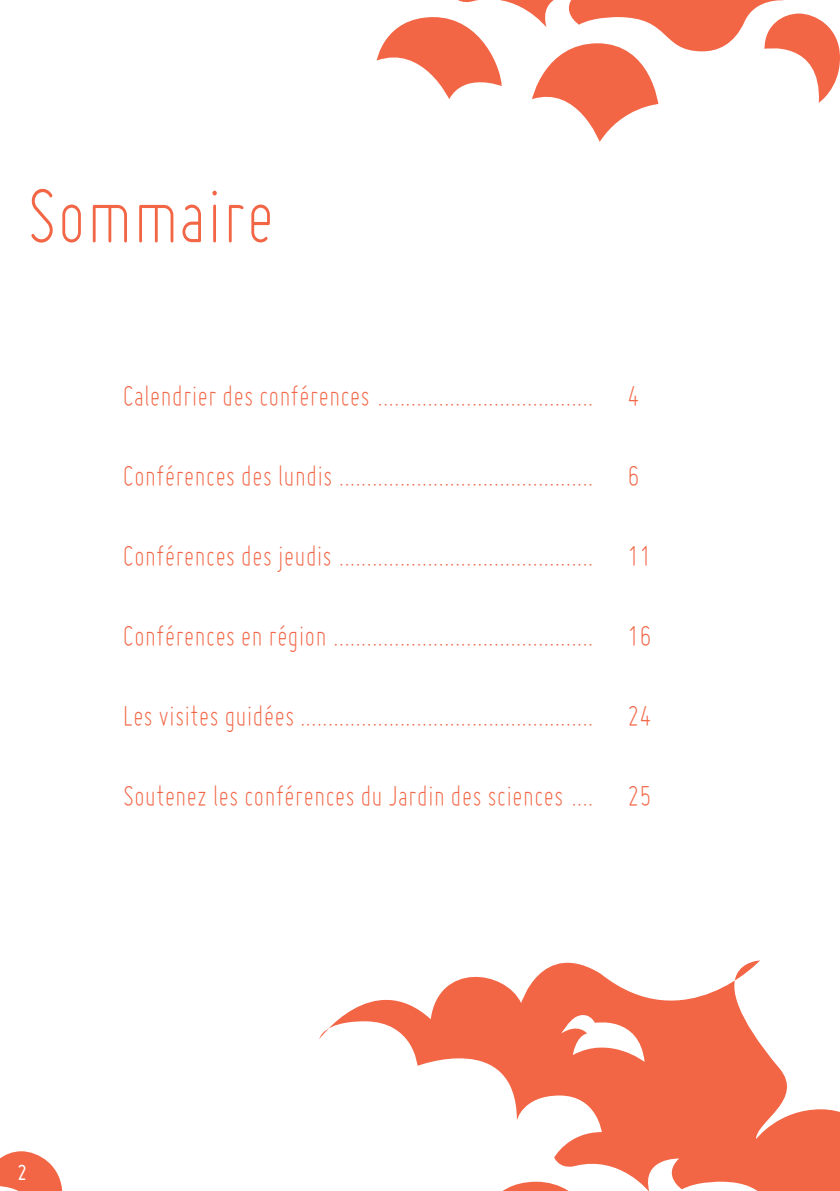
<style>
.page{position:relative;width:840px;height:1191px;background:#fff}
.page>*{position:absolute;margin:0;border:0;box-sizing:border-box;transform-origin:0 0}
.t1{font:300 87px "Miso";color:#f26646;scale:.9 1}
.t2{font:300 32px "Miso";color:#f26646;scale:.9 1}
.t3{font:24px "Miso";color:#fff;scale:.96 1}
</style>
<div class="page">
<svg style="left:319px;top:960px;width:520px;height:231px"></svg>
<svg style="left:376px;top:0;width:463px;height:142px"></svg>
<svg style="left:0;top:1151px;width:62px;height:40px"></svg>
<h1 class="t1" style="left:27px;top:168px;width:277px">Sommaire</h1>
<p class="t2" style="left:123px;top:378px;width:575px">Calendrier des conférences ....................................... 4</p>
<p class="t2" style="left:123px;top:458px;width:575px">Conférences des lundis .............................................. 6</p>
<p class="t2" style="left:123px;top:538px;width:588px">Conférences des jeudis .............................................. 11</p>
<p class="t2" style="left:123px;top:618px;width:588px">Conférences en région ............................................... 16</p>
<p class="t2" style="left:123px;top:698px;width:588px">Les visites guidées ..................................................... 24</p>
<p class="t2" style="left:123px;top:778px;width:588px">Soutenez les conférences du Jardin des sciences .... 25</p>
<p class="t3" style="left:18px;top:1159px;width:11px">2</p>
</div>
